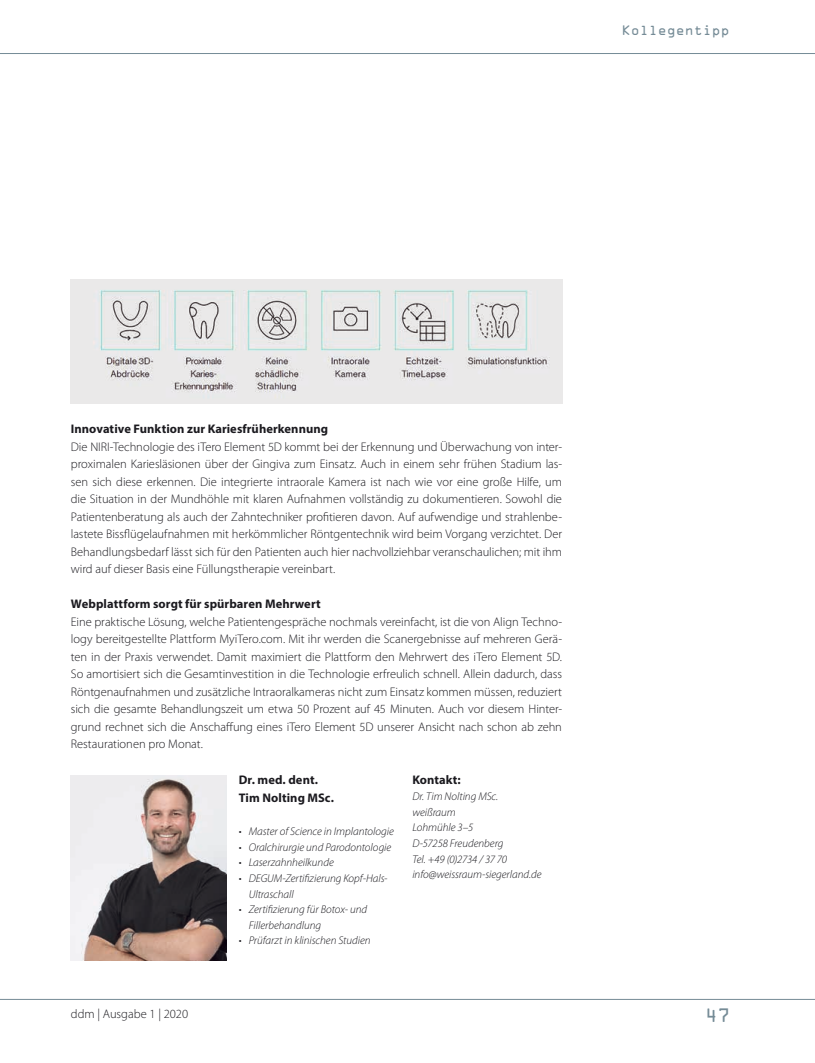
<style>
.page{position:relative;width:815px;height:1063px;background:#fff}
.page>*{position:absolute;margin:0;border:0;box-sizing:border-box;transform-origin:0 0}
.t1{font:17.5px "OCRA Std";color:#758b96}
.t2{font:300 12.5px/17.5px "Myriad Pro";letter-spacing:-.005em;color:#1b1a1f;text-align:justify}
.t3{font:700 12.5px/17.5px "Myriad Pro";letter-spacing:.005em;color:#1b1a1f}
.t4{font:12.5px "OCRA Std";color:#758b96}
.t5{font:italic 300 11.25px/15.6px "Myriad Pro";color:#1b1a1f}
</style>
<div class="page">
<hr style="left:0;top:999px;width:815px;height:1px;background:#758b96">
<hr style="left:0;top:53px;width:815px;height:1px;background:#758b96">
<img style="left:71px;top:775px;width:155px;height:186px">
<img style="left:71px;top:280px;width:491px;height:124px">
<p class="t4" style="left:622px;top:24px;width:110px">Kollegentipp</p>
<p class="t3" style="left:71px;top:420px;width:259px">Innovative Funktion zur Kariesfrüherkennung</p>
<p class="t2" style="left:71px;top:438px;width:493px">Die NIRI-Technologie des iTero Element 5D kommt bei der Erkennung und Überwachung von inter&shy;proximalen Kariesläsionen über der Gingiva zum Einsatz. Auch in einem sehr frühen Stadium las&shy;sen sich diese erkennen. Die integrierte intraorale Kamera ist nach wie vor eine große Hilfe, um die Situation in der Mundhöhle mit klaren Aufnahmen vollständig zu dokumentieren. Sowohl die Patientenberatung als auch der Zahntechniker profitieren davon. Auf aufwendige und strahlenbe&shy;lastete Bissflügelaufnahmen mit herkömmlicher Röntgentechnik wird beim Vorgang verzichtet. Der Behandlungsbedarf lässt sich für den Patienten auch hier nachvollziehbar veranschaulichen; mit ihm wird auf dieser Basis eine Füllungstherapie vereinbart.</p>
<p class="t3" style="left:71px;top:595px;width:251px">Webplattform sorgt für spürbaren Mehrwert</p>
<p class="t2" style="left:71px;top:613px;width:493px">Eine praktische Lösung, welche Patientengespräche nochmals vereinfacht, ist die von Align Techno&shy;logy bereitgestellte Plattform MyiTero.com. Mit ihr werden die Scanergebnisse auf mehreren Gerä&shy;ten in der Praxis verwendet. Damit maximiert die Plattform den Mehrwert des iTero Element 5D.<br>So amortisiert sich die Gesamtinvestition in die Technologie erfreulich schnell. Allein dadurch, dass Röntgenaufnahmen und zusätzliche Intraoralkameras nicht zum Einsatz kommen müssen, reduziert sich die gesamte Behandlungszeit um etwa 50 Prozent auf 45 Minuten. Auch vor diesem Hinter&shy;grund rechnet sich die Anschaffung eines iTero Element 5D unserer Ansicht nach schon ab zehn Restaurationen pro Monat.</p>
<p class="t3" style="left:239px;top:771px;width:97px">Dr. med. dent.<br>Tim Nolting MSc.</p>
<p class="t5" style="left:239px;top:823px;width:157px">• Master of Science in Implantologie</p>
<p class="t5" style="left:239px;top:839px;width:154px">• Oralchirurgie und Parodontologie</p>
<p class="t5" style="left:239px;top:855px;width:97px">• Laserzahnheilkunde</p>
<p class="t5" style="left:249px;top:870px;width:140px;text-indent:-10px">• DEGUM-Zertifizierung Kopf-Hals-<br>Ultraschall</p>
<p class="t5" style="left:249px;top:902px;width:120px;text-indent:-10px">• Zertifizierung für Botox- und<br>Fillerbehandlung</p>
<p class="t5" style="left:239px;top:933px;width:133px">• Prüfarzt in klinischen Studien</p>
<p class="t3" style="left:412px;top:771px;width:50px">Kontakt:</p>
<p class="t5" style="left:412px;top:788px;width:131px">Dr. Tim Nolting MSc. weißraum<br>Lohmühle 3–5<br>D-57258 Freudenberg<br>Tel. +49 (0)2734 / 37 70 info@weissraum-siegerland.de</p>
<p class="t2" style="left:71px;top:1005px;width:119px">ddm | Ausgabe 1 | 2020</p>
<h1 class="t1" style="left:705px;top:1008px;width:27px">47</h1>
</div>
